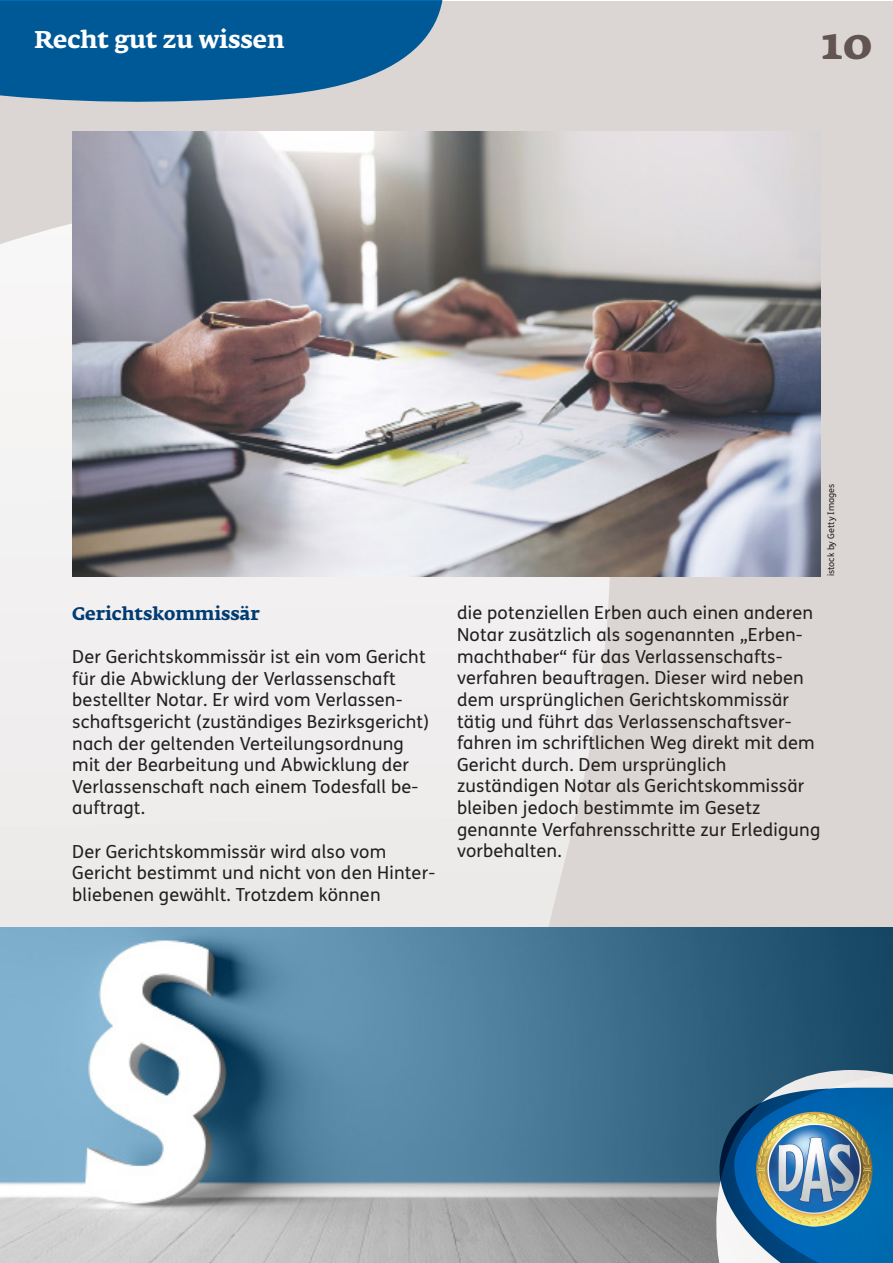
<style>
.page{position:relative;width:893px;height:1263px;background:#fff}
.page>*{position:absolute;margin:0;border:0;box-sizing:border-box;transform-origin:0 0}
.lauftext{font:700 43.5px "Fedra Serif A Pro";color:#625551}
.t1{font:700 24px "Fedra Serif A Pro";color:#fff}
.lauftext-2{font:18px/21.6px "FS Me";letter-spacing:.01em;color:#231f20}
.Zwiti{font:700 18px "Fedra Serif A Pro";color:#003c72}
.t2{font:9px "FS Me";color:#231f20}
</style>
<div class="page">
<div style="left:0;top:1px;width:893px;height:1261px;background:#dbd6d4"></div>
<svg style="left:0;top:223px;width:625px;height:704px;background:#eeeceb"></svg>
<svg style="left:0;top:0;width:443px;height:102px;background:#1b689e"></svg>
<img style="left:72px;top:132px;width:749px;height:444px">
<img style="left:0;top:927px;width:893px;height:336px">
<svg style="left:689px;top:1048px;width:204px;height:215px;background:#387199"></svg>
<img style="left:755px;top:1112px;width:119px;height:115px">
<p class="t1" style="left:34px;top:26px;width:252px">Recht gut zu wissen</p>
<p class="lauftext" style="left:821px;top:19px;width:54px">10</p>
<p class="Zwiti" style="left:72px;top:603px;width:189px">Gerichtskommissär</p>
<p class="lauftext-2" style="left:72px;top:646px;width:359px">Der Gerichtskommissär ist ein vom Gericht für die Abwicklung der Verlassenschaft bestellter Notar. Er wird vom Verlassen&shy;schaftsgericht (zuständiges Bezirksgericht) nach der geltenden Verteilungsordnung mit der Bearbeitung und Abwicklung der Verlassenschaft nach einem Todesfall be&shy;auftragt.</p>
<p class="lauftext-2" style="left:72px;top:840px;width:364px">Der Gerichtskommissär wird also vom<br>Gericht bestimmt und nicht von den Hinter&shy;bliebenen gewählt. Trotzdem können</p>
<p class="t2" style="left:825px;top:576px;width:94px;rotate:-90deg">istock by Getty Images</p>
<p class="lauftext-2" style="left:457px;top:602px;width:357px">die potenziellen Erben auch einen anderen<br>Notar zusätzlich als sogenannten „Erben&shy;machthaber“ für das Verlassenschafts-</p>
<p class="lauftext-2" style="left:457px;top:667px;width:359px">verfahren beauftragen. Dieser wird neben dem ursprünglichen Gerichtskommissär tätig und führt das Verlassenschaftsver&shy;fahren im schriftlichen Weg direkt mit dem Gericht durch. Dem ursprünglich</p>
<p class="lauftext-2" style="left:457px;top:775px;width:349px">zuständigen Notar als Gerichtskommissär bleiben jedoch bestimmte im Gesetz</p>
<p class="lauftext-2" style="left:457px;top:818px;width:365px">genannte Verfahrensschritte zur Erledigung vorbehalten.</p>
</div>
